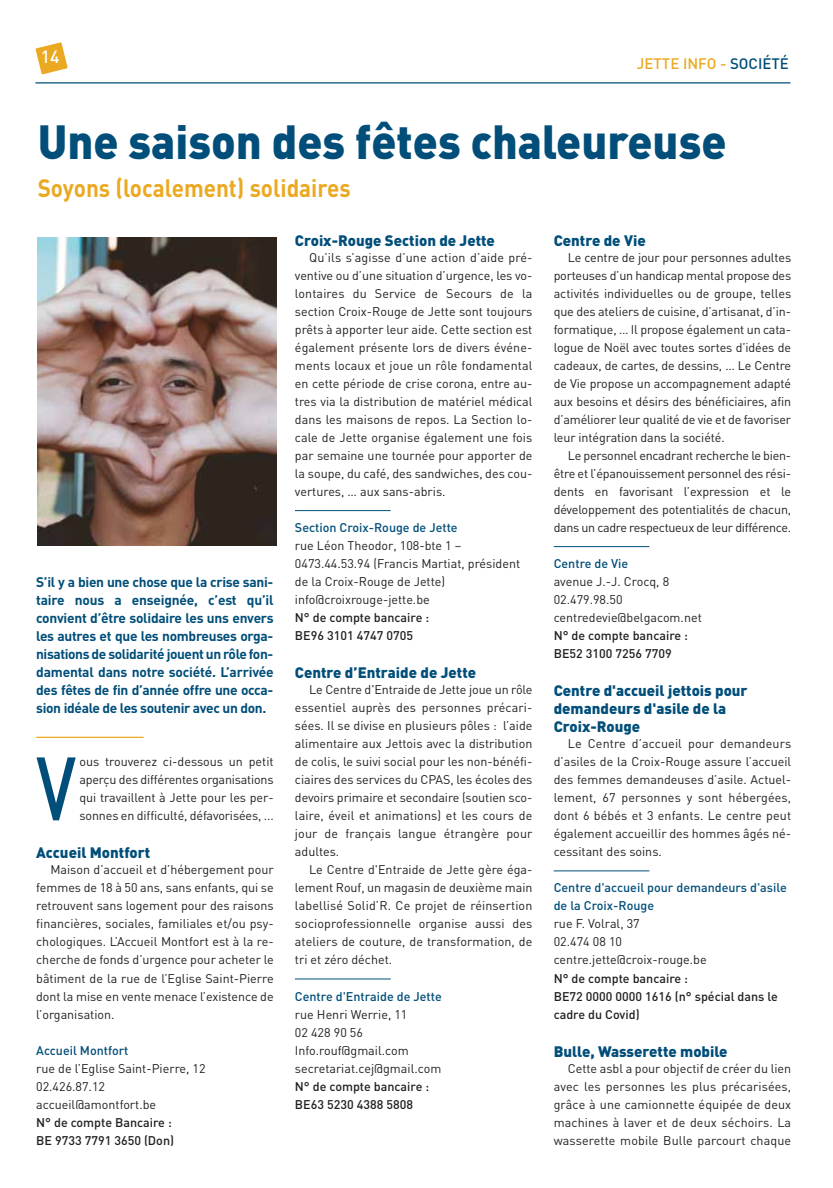
<style>
.page{position:relative;width:833px;height:1188px;background:#fff}
.page>*{position:absolute;margin:0;border:0;box-sizing:border-box;transform-origin:0 0}
.t1{font:500 88.38px "DIN";color:#004e79;scale:.8 1}
.t2{font:900 47.25px "DIN";color:#004e79;scale:.95 1}
.t3{font:700 24.75px "DIN";color:#eba921;scale:.91 1}
.t4{font:500 17.5px "DIN";color:#fff}
.t5{font:900 15px/18px "DIN";color:#004e79}
.t6{font:500 15px "DIN";color:#eba921}
.t7{font:700 13.75px/18px "DIN";letter-spacing:-.025em;color:#004e79;text-align:justify}
.t8{font:12.5px/18px "DIN";color:#231f20;text-align:justify}
.t9{font:500 12.5px/18px "DIN";color:#231f20}
.t10{font:500 12.5px/18px "DIN";color:#004e79}
.s1{color:#004e79}
</style>
<div class="page">
<svg style="left:36px;top:42px;width:31px;height:32px"></svg>
<hr style="left:35px;top:82px;width:755px;height:1px;background:#004e79">
<hr style="left:36px;top:736px;width:108px;height:1px;background:#eba921">
<hr style="left:295px;top:510px;width:96px;height:1px;background:#004e79">
<hr style="left:295px;top:978px;width:96px;height:1px;background:#004e79">
<hr style="left:554px;top:546px;width:95px;height:1px;background:#004e79">
<hr style="left:554px;top:870px;width:95px;height:1px;background:#004e79">
<img style="left:38px;top:237px;width:238px;height:308px">
<h3 class="t4" style="left:41px;top:50px;width:20px">14</h3>
<p class="t6" style="left:637px;top:58px;width:153px">JETTE INFO - <span class="s1">SOCIÉTÉ</span></p>
<h2 class="t2" style="left:38px;top:125px;width:726px">Une saison des fêtes chaleureuse</h2>
<h3 class="t3" style="left:38px;top:178px;width:345px">Soyons (localement) solidaires</h3>
<p class="t7" style="left:36px;top:574px;width:239px">S’il y a bien une chose que la crise sani&shy;taire nous a enseignée, c’est qu’il convient d’être solidaire les uns envers les autres et que les nombreuses orga&shy;nisations de solidarité jouent un rôle fon&shy;damental dans notre société. L’arrivée des fêtes de fin d’année offre une occa&shy;sion idéale de les soutenir avec un don.</p>
<h1 class="t1" style="left:36px;top:755px;width:51px">V</h1>
<p class="t8" style="left:79px;top:754px;width:196px">ous trouverez ci-dessous un petit aperçu des différentes organisations qui travaillent à Jette pour les per&shy;sonnes en difficulté, défavorisées, ...</p>
<p class="t5" style="left:36px;top:844px;width:116px">Accueil Montfort</p>
<p class="t8" style="left:36px;top:862px;width:239px;text-indent:14px">Maison d’accueil et d’hébergement pour femmes de 18 à 50 ans, sans enfants, qui se retrouvent sans logement pour des raisons financières, sociales, familiales et/ou psy&shy;chologiques. L’Accueil Montfort est à la re&shy;cherche de fonds d’urgence pour acheter le bâtiment de la rue de l’Eglise Saint-Pierre dont la mise en vente menace l’existence de l’organisation.</p>
<p class="t10" style="left:36px;top:1042px;width:94px">Accueil Montfort</p>
<p class="t8" style="left:36px;top:1060px;width:171px;text-align:left">rue de l’Eglise Saint-Pierre, 12<br>02.426.87.12 accueil@amontfort.be</p>
<p class="t9" style="left:36px;top:1114px;width:139px">N° de compte Bancaire :<br>BE 9733 7791 3650 (Don)</p>
<p class="t5" style="left:295px;top:232px;width:201px">Croix-Rouge Section de Jette</p>
<p class="t8" style="left:295px;top:250px;width:239px;text-indent:14px">Qu’ils s’agisse d’une action d’aide pré&shy;ventive ou d’une situation d’urgence, les vo&shy;lontaires du Service de Secours de la section Croix-Rouge de Jette sont toujours prêts à apporter leur aide. Cette section est également présente lors de divers événe&shy;ments locaux et joue un rôle fondamental en cette période de crise corona, entre au&shy;tres via la distribution de matériel médical dans les maisons de repos. La Section lo&shy;cale de Jette organise également une fois par semaine une tournée pour apporter de la soupe, du café, des sandwiches, des cou&shy;vertures, … aux sans-abris.</p>
<p class="t10" style="left:295px;top:520px;width:164px">Section Croix-Rouge de Jette</p>
<p class="t8" style="left:295px;top:538px;width:227px;text-align:left">rue Léon Theodor, 108-bte 1 –<br>0473.44.53.94 (Francis Martiat, président de la Croix-Rouge de Jette) info@croixrouge-jette.be</p>
<p class="t9" style="left:295px;top:610px;width:136px">N° de compte bancaire :<br>BE96 3101 4747 0705</p>
<p class="t5" style="left:295px;top:664px;width:183px">Centre d’Entraide de Jette</p>
<p class="t8" style="left:295px;top:682px;width:239px;text-indent:14px">Le Centre d'Entraide de Jette joue un rôle essentiel auprès des personnes précari&shy;sées. Il se divise en plusieurs pôles : l’aide alimentaire aux Jettois avec la distribution de colis, le suivi social pour les non-bénéfi&shy;ciaires des services du CPAS, les écoles des devoirs primaire et secondaire (soutien sco&shy;laire, éveil et animations) et les cours de jour de français langue étrangère pour adultes.</p>
<p class="t8" style="left:295px;top:862px;width:239px;text-indent:14px">Le Centre d'Entraide de Jette gère éga&shy;lement Rouf, un magasin de deuxième main labellisé Solid’R. Ce projet de réinsertion socioprofessionnelle organise aussi des ateliers de couture, de transformation, de tri et zéro déchet.</p>
<p class="t10" style="left:295px;top:988px;width:148px">Centre d'Entraide de Jette</p>
<p class="t8" style="left:295px;top:1006px;width:148px;text-align:left">rue Henri Werrie, 11<br>02 428 90 56<br>Info.rouf@gmail.com secretariat.cej@gmail.com</p>
<p class="t9" style="left:295px;top:1078px;width:136px">N° de compte bancaire :<br>BE63 5230 4388 5808</p>
<p class="t5" style="left:554px;top:232px;width:93px">Centre de Vie</p>
<p class="t8" style="left:554px;top:250px;width:239px;text-indent:14px">Le centre de jour pour personnes adultes porteuses d’un handicap mental propose des activités individuelles ou de groupe, telles que des ateliers de cuisine, d’artisanat, d’in&shy;formatique, … Il propose également un cata&shy;logue de Noël avec toutes sortes d’idées de cadeaux, de cartes, de dessins, … Le Centre de Vie propose un accompagnement adapté aux besoins et désirs des bénéficiaires, afin d’améliorer leur qualité de vie et de favoriser leur intégration dans la société.</p>
<p class="t8" style="left:554px;top:448px;width:239px;text-indent:14px">Le personnel encadrant recherche le bien&shy;être et l’épanouissement personnel des rési&shy;dents en favorisant l’expression et le développement des potentialités de chacun, dans un cadre respectueux de leur différence.</p>
<p class="t10" style="left:554px;top:556px;width:76px">Centre de Vie</p>
<p class="t8" style="left:554px;top:574px;width:150px;text-align:left">avenue J.-J. Crocq, 8<br>02.479.98.50 centredevie@belgacom.net</p>
<p class="t9" style="left:554px;top:628px;width:136px">N° de compte bancaire :<br>BE52 3100 7256 7709</p>
<p class="t5" style="left:554px;top:682px;width:195px">Centre d'accueil jettois pour demandeurs d'asile de la<br>Croix-Rouge</p>
<p class="t8" style="left:554px;top:736px;width:239px;text-indent:14px">Le Centre d’accueil pour demandeurs d’asiles de la Croix-Rouge assure l’accueil des femmes demandeuses d’asile. Actuel&shy;lement, 67 personnes y sont hébergées, dont 6 bébés et 3 enfants. Le centre peut également accueillir des hommes âgés né&shy;cessitant des soins.</p>
<p class="t10" style="left:554px;top:880px;width:234px">Centre d'accueil pour demandeurs d'asile de la Croix-Rouge</p>
<p class="t8" style="left:554px;top:916px;width:154px;text-align:left">rue F. Volral, 37<br>02.474 08 10 centre.jette@croix-rouge.be</p>
<p class="t9" style="left:554px;top:970px;width:226px">N° de compte bancaire :<br>BE72 0000 0000 1616 (n° spécial dans le cadre du Covid)</p>
<p class="t5" style="left:554px;top:1042px;width:175px">Bulle, Wasserette mobile</p>
<p class="t8" style="left:554px;top:1060px;width:239px;text-indent:14px">Cette asbl a pour objectif de créer du lien avec les personnes les plus précarisées, grâce à une camionnette équipée de deux machines à laver et de deux séchoirs. La wasserette mobile Bulle parcourt chaque</p>
</div>
